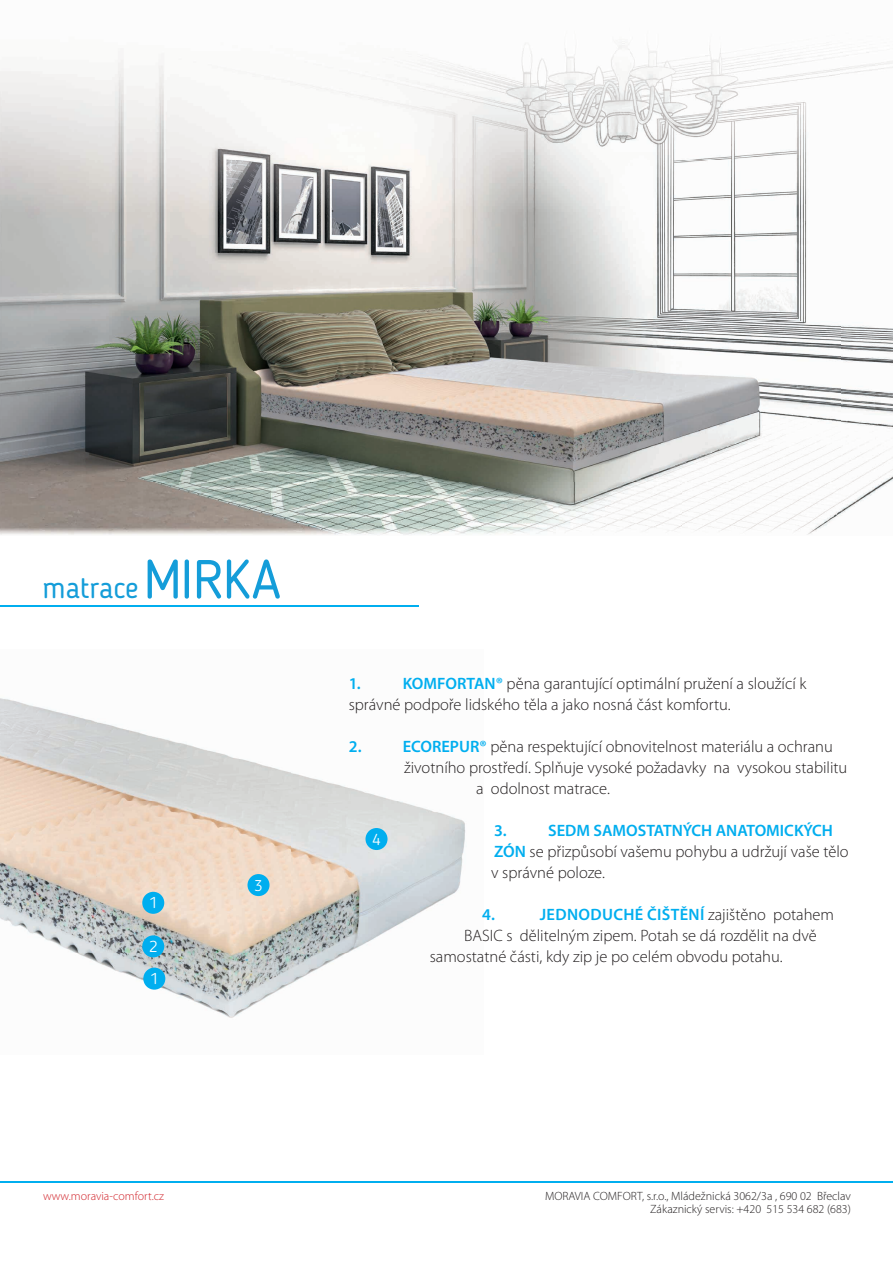
<style>
.page{position:relative;width:893px;height:1263px;background:#fff}
.page>*{position:absolute;margin:0;border:0;box-sizing:border-box;transform-origin:0 0}
.t1{font:30px "Blogger Sans";color:#149dd9}
.t2{font:300 16.5px/21px "Myriad Pro";color:#231f20}
.t3{font:600 16.5px "Myriad Pro";letter-spacing:.02em;color:#00aeef}
.t4{font:300 15.6px "Blogger Sans";color:#fff;scale:1.08 1}
.t5{font:300 12px/13.5px "Myriad Pro";color:#231f20;text-align:right}
.t6{font:300 12px "Myriad Pro";color:#d1232a}
.s1{font-size:54px}
.s2{font-weight:600;color:#00aeef}
.s3{font-weight:300;color:#231f20}
</style>
<div class="page">
<hr style="left:0;top:1181px;width:893px;height:2px;background:#00aeef">
<img style="left:0;top:43px;width:893px;height:492px">
<img style="left:0;top:698px;width:466px;height:320px">
<div style="left:142px;top:892px;width:22px;height:22px;background:#00aeef;border-radius:50%"></div>
<div style="left:143px;top:967px;width:22px;height:23px;background:#00aeef;border-radius:50%"></div>
<div style="left:142px;top:935px;width:22px;height:22px;background:#00aeef;border-radius:50%"></div>
<div style="left:247px;top:874px;width:22px;height:22px;background:#00aeef;border-radius:50%"></div>
<div style="left:365px;top:828px;width:22px;height:22px;background:#00aeef;border-radius:50%"></div>
<hr style="left:0;top:605px;width:419px;height:2px;background:#00aeef">
<h1 class="t1" style="left:43px;top:570px;width:240px">matrace <span class="s1">MIRKA</span></h1>
<p class="t4" style="left:149px;top:894px;width:9px">1</p>
<p class="t4" style="left:149px;top:937px;width:9px">2</p>
<p class="t4" style="left:150px;top:969px;width:9px">1</p>
<p class="t4" style="left:254px;top:876px;width:9px">3</p>
<p class="t2" style="left:349px;top:673px;width:459px;text-indent:54px"><span class="s2">KOMFORTAN®</span> pěna garantující optimální pružení a sloužící k správné podpoře lidského těla a jako nosná část komfortu.</p>
<p class="t3" style="left:349px;top:736px;width:14px">2.</p>
<p class="t2" style="left:403px;top:736px;width:432px"><span class="s2">ECOREPUR®</span> pěna respektující obnovitelnost materiálu a ochranu</p>
<p class="t2" style="left:404px;top:757px;width:445px">životního prostředí. Splňuje vysoké požadavky na vysokou stabilitu</p>
<p class="t2" style="left:476px;top:778px;width:135px">a odolnost matrace.</p>
<p class="t3" style="left:494px;top:820px;width:14px">3.</p>
<p class="t3" style="left:349px;top:673px;width:13px">1.</p>
<p class="t2" style="left:491px;top:820px;width:359px;text-indent:57px"><span class="s2">SEDM SAMOSTATNÝCH ANATOMICKÝCH<br>ZÓN</span> se přizpůsobí vašemu pohybu a udržují vaše tělo v správné poloze.</p>
<p class="t3" style="left:482px;top:904px;width:14px">4.</p>
<p class="t3" style="left:540px;top:904px;width:296px">JEDNODUCHÉ ČIŠTĚNÍ <span class="s3">zajištěno potahem</span></p>
<p class="t2" style="left:464px;top:925px;width:354px">BASIC s dělitelným zipem. Potah se dá rozdělit na dvě</p>
<p class="t2" style="left:430px;top:946px;width:354px">samostatné části, kdy zip je po celém obvodu potahu.</p>
<p class="t4" style="left:372px;top:830px;width:9px">4</p>
<p class="t6" style="left:43px;top:1189px;width:122px">www.moravia-comfort.cz</p>
<p class="t5" style="left:545px;top:1189px;width:307px">MORAVIA COMFORT, s.r.o., Mládežnická 3062/3a , 690 02 Břeclav<br>Zákaznický servis: +420 515 534 682 (683)</p>
</div>
